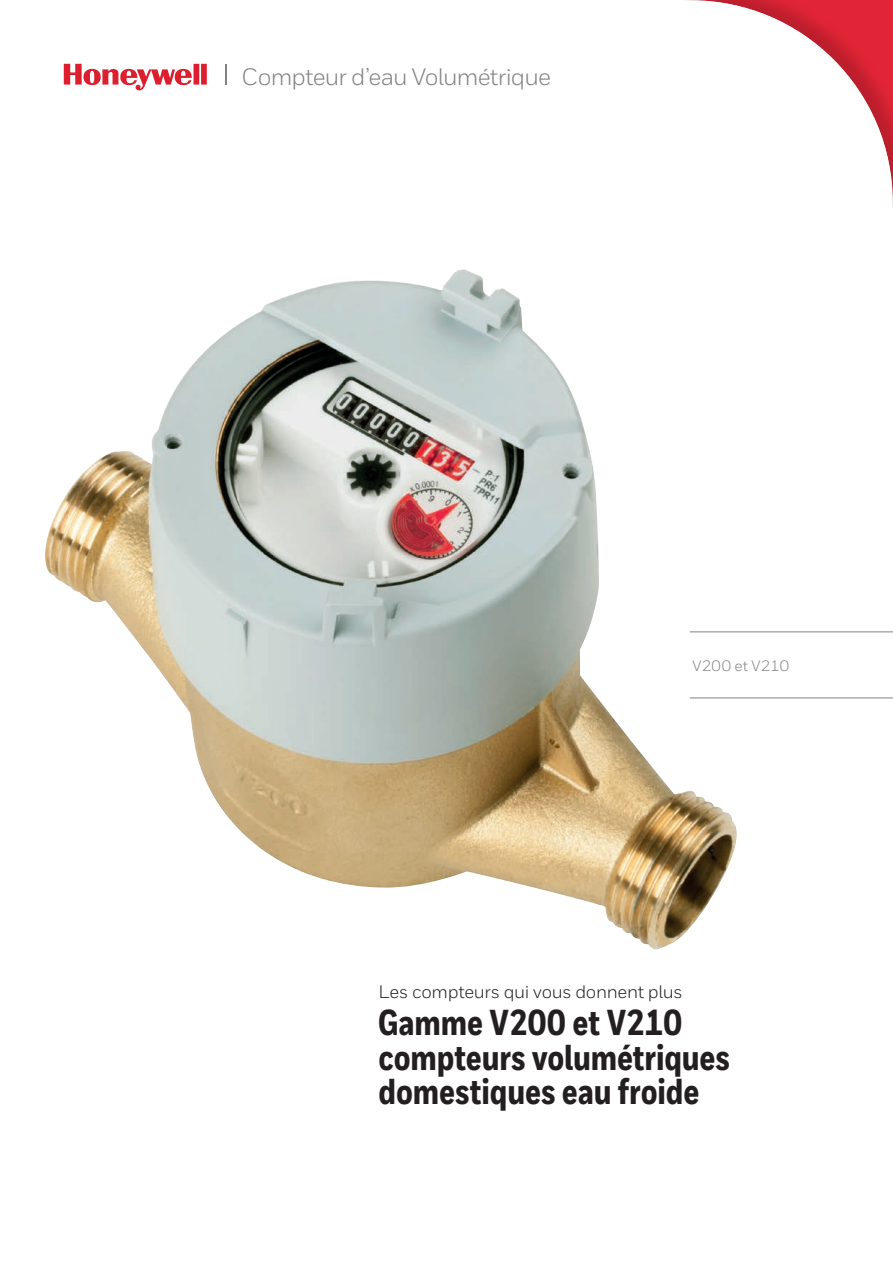
<style>
.page{position:relative;width:893px;height:1263px;background:#fff}
.page>*{position:absolute;margin:0;border:0;box-sizing:border-box;transform-origin:0 0}
.t1{font:800 36px/34.5px "Honeywell Cond";letter-spacing:-.005em;color:#231f20}
.t2{font:23.7px "Honeywell Sans";letter-spacing:-.035em;color:#808285}
.t3{font:18px "Honeywell Sans";letter-spacing:-.015em;color:#231f20}
.t4{font:15px "Honeywell Sans";letter-spacing:.01em;color:#808285}
</style>
<div class="page">
<img style="left:45px;top:269px;width:692px;height:681px">
<hr style="left:690px;top:631px;width:203px;height:1px;background:#808285">
<hr style="left:690px;top:697px;width:203px;height:1px;background:#808285">
<svg style="left:225px;top:64px;width:1px;height:21px"></svg>
<svg style="left:64px;top:64px;width:143px;height:27px"></svg>
<p class="t2" style="left:242px;top:62px;width:311px">Compteur d’eau Volumétrique</p>
<p class="t4" style="left:693px;top:656px;width:98px">V200 et V210</p>
<p class="t3" style="left:378px;top:981px;width:306px">Les compteurs qui vous donnent plus</p>
<p class="t1" style="left:378px;top:1006px;width:354px">Gamme V200 et V210 compteurs volumétriques domestiques eau froide</p>
</div>
